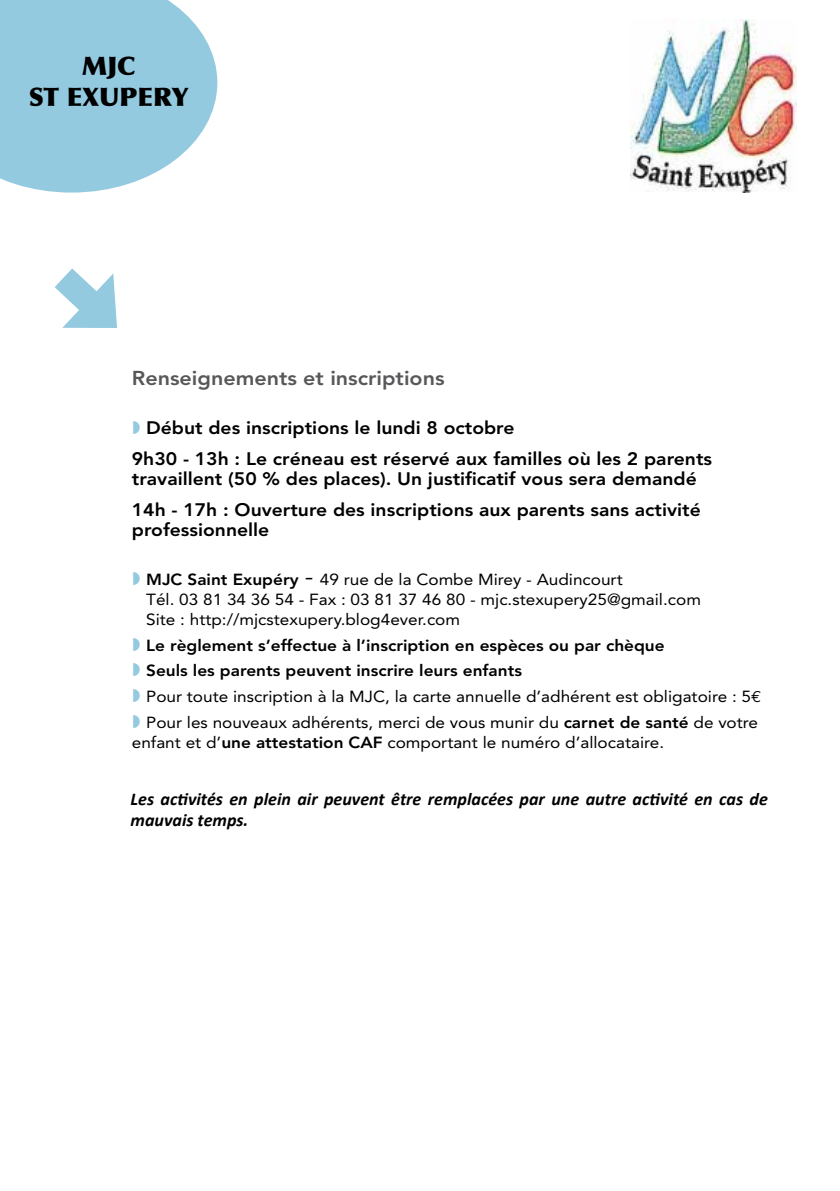
<style>
.page{position:relative;width:840px;height:1191px;background:#fff}
.page>*{position:absolute;margin:0;border:0;box-sizing:border-box;transform-origin:0 0}
.t1{font:900 25.6px/30.6px "Optima";color:#000;text-align:center}
.t2{font:800 20px "Avenir";color:#58585a;scale:1.07 1}
.t3{font:800 18px/31.4px "Avenir";color:#000;scale:1.07 1}
.t4{font:italic 700 18px/21.6px "Calibri";color:#000}
.t5{font:16px/25.6px "Avenir";color:#000;scale:1.07 1}
.s1{font-weight:800}
.s2{font-family:"Century Gothic";font-size:24px}
.s3{font-family:"Euro Mono"}
</style>
<div class="page">
<svg style="left:54px;top:268px;width:63px;height:60px"></svg>
<svg style="left:0;top:0;width:217px;height:193px;background:#a0d0e2"></svg>
<img style="left:630px;top:19px;width:166px;height:173px">
<h1 class="t1" style="left:29px;top:51px;width:161px">MJC<br>ST EXUPERY</h1>
<p class="t2" style="left:132px;top:366px;width:293px">Renseignements et inscriptions</p>
<p class="t3" style="left:132px;top:411px;width:543px;text-indent:14px">Début des inscriptions le lundi 8 octobre<br>9h30 - 13h : Le créneau est réservé aux familles où les 2 parents</p>
<p class="t3" style="left:132px;top:463px;width:533px">travaillent (50 % des places). Un justificatif vous sera demandé<br>14h - 17h : Ouverture des inscriptions aux parents sans activité</p>
<p class="t3" style="left:132px;top:514px;width:130px">professionnelle</p>
<p class="t5" style="left:146px;top:569px;width:519px;line-height:20px"><span class="s1">MJC Saint Exupéry</span> <span class="s2">-</span> 49 rue de la Combe Mirey - Audincourt<br>Tél. 03 81 34 36 54 - Fax : 03 81 37 46 80 - mjc.stexupery25@gmail.com<br>Site : http://mjcstexupery.blog4ever.com</p>
<p class="t5" style="left:146px;top:632px;width:576px"><span class="s1">Le règlement s’effectue à l’inscription en espèces ou par chèque<br>Seuls les parents peuvent inscrire leurs enfants<br></span>Pour toute inscription à la MJC, la carte annuelle d’adhérent est obligatoire : 5<span class="s3">€ </span>Pour les nouveaux adhérents, merci de vous munir du <span class="s1">carnet de santé</span> de votre</p>
<p class="t5" style="left:132px;top:729px;width:499px">enfant et d’<span class="s1">une attestation CAF</span> comportant le numéro d’allocataire.</p>
<p class="t4" style="left:130px;top:788px;width:638px">Les activités en plein air peuvent être remplacées par une autre activité en cas de mauvais temps.</p>
</div>
